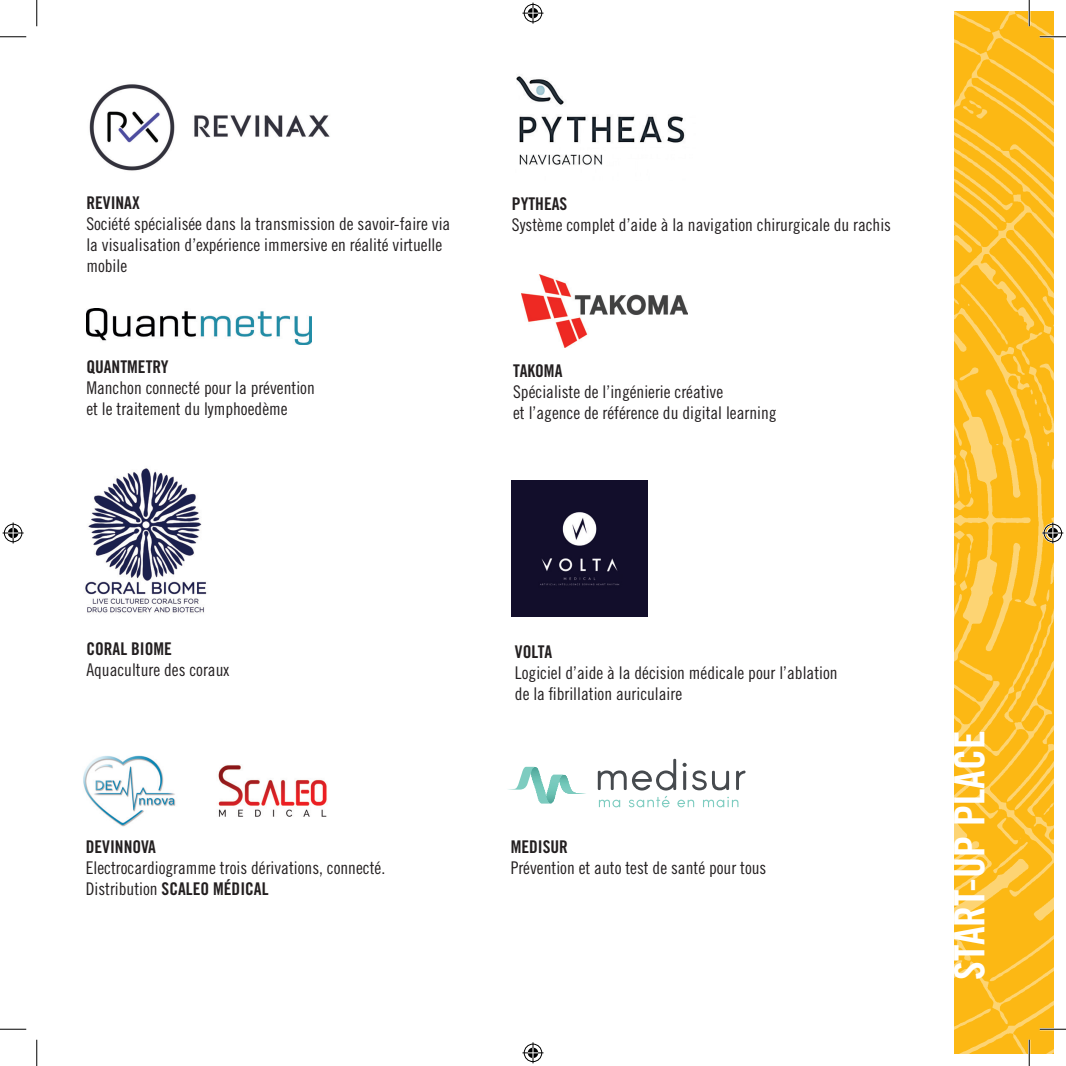
<style>
.page{position:relative;width:1066px;height:1066px;background:#fff}
.page>*{position:absolute;margin:0;border:0;box-sizing:border-box;transform-origin:0 0}
.t1{font:42px "Trade Gothic Bold Cond Twenty";color:#fff}
.t2{font:17.5px/21px "Trade Gothic Cond Eighteen";color:#231f20}
.t3{font:17.5px "Trade Gothic Bold Cond Twenty";color:#231f20}
.s1{font-family:"Trade Gothic Cond Eighteen"}
</style>
<div class="page">
<img style="left:954px;top:12px;width:100px;height:1042px">
<img style="left:83px;top:755px;width:93px;height:72px">
<svg style="left:599px;top:799px;width:21px;height:8px"></svg>
<svg style="left:628px;top:796px;width:41px;height:11px"></svg>
<svg style="left:677px;top:799px;width:17px;height:8px"></svg>
<svg style="left:703px;top:796px;width:35px;height:11px"></svg>
<svg style="left:598px;top:770px;width:28px;height:20px"></svg>
<svg style="left:632px;top:759px;width:44px;height:31px"></svg>
<hr style="left:683px;top:771px;width:3px;height:19px;background:#464a4e">
<svg style="left:682px;top:763px;width:4px;height:4px"></svg>
<svg style="left:692px;top:770px;width:14px;height:20px"></svg>
<svg style="left:712px;top:771px;width:17px;height:19px"></svg>
<svg style="left:736px;top:770px;width:9px;height:20px"></svg>
<svg style="left:508px;top:767px;width:78px;height:37px"></svg>
<img style="left:218px;top:765px;width:109px;height:51px">
<img style="left:89px;top:84px;width:241px;height:87px">
<img style="left:87px;top:308px;width:224px;height:36px">
<img style="left:85px;top:468px;width:122px;height:145px">
<img style="left:511px;top:480px;width:136px;height:136px">
<img style="left:516px;top:76px;width:169px;height:89px">
<img style="left:522px;top:274px;width:165px;height:74px">
<hr style="left:1039px;top:36px;width:27px;height:2px;background:#fff">
<hr style="left:1039px;top:1028px;width:27px;height:2px;background:#fff">
<hr style="left:1028px;top:0;width:2px;height:26px;background:#fff">
<hr style="left:1028px;top:1039px;width:2px;height:27px;background:#fff">
<svg style="left:0;top:36px;width:26px;height:1px"></svg>
<svg style="left:1039px;top:36px;width:27px;height:1px"></svg>
<svg style="left:0;top:1029px;width:26px;height:1px"></svg>
<svg style="left:1039px;top:1029px;width:27px;height:1px"></svg>
<svg style="left:36px;top:0;width:1px;height:26px"></svg>
<svg style="left:36px;top:1039px;width:1px;height:27px"></svg>
<svg style="left:1029px;top:0;width:1px;height:26px"></svg>
<svg style="left:1029px;top:1039px;width:1px;height:27px"></svg>
<svg style="left:522px;top:3px;width:21px;height:21px"></svg>
<svg style="left:522px;top:1042px;width:21px;height:21px"></svg>
<svg style="left:3px;top:522px;width:21px;height:21px"></svg>
<svg style="left:1042px;top:522px;width:21px;height:21px"></svg>
<p class="t3" style="left:86px;top:192px;width:55px">REVINAX</p>
<p class="t2" style="left:86px;top:213px;width:365px">Société spécialisée dans la transmission de savoir-faire via la visualisation d’expérience immersive en réalité virtuelle mobile</p>
<p class="t3" style="left:86px;top:356px;width:84px">QUANTMETRY</p>
<p class="t2" style="left:86px;top:377px;width:230px">Manchon connecté pour la prévention et le traitement du lymphoedème</p>
<p class="t3" style="left:512px;top:193px;width:57px">PYTHEAS</p>
<p class="t2" style="left:512px;top:214px;width:380px">Système complet d’aide à la navigation chirurgicale du rachis</p>
<p class="t3" style="left:513px;top:360px;width:51px">TAKOMA</p>
<p class="t2" style="left:513px;top:381px;width:265px">Spécialiste de l’ingénierie créative<br>et l’agence de référence du digital learning</p>
<p class="t3" style="left:86px;top:638px;width:87px">CORAL BIOME</p>
<p class="t2" style="left:86px;top:659px;width:144px">Aquaculture des coraux</p>
<p class="t3" style="left:86px;top:836px;width:72px">DEVINNOVA</p>
<p class="t2" style="left:86px;top:857px;width:301px">Electrocardiogramme trois dérivations, connecté.</p>
<p class="t3" style="left:86px;top:878px;width:184px"><span class="s1">Distribution</span> SCALEO MÉDICAL</p>
<p class="t3" style="left:515px;top:641px;width:39px">VOLTA</p>
<p class="t2" style="left:515px;top:662px;width:324px">Logiciel d’aide à la décision médicale pour l’ablation de la fibrillation auriculaire</p>
<p class="t3" style="left:510px;top:836px;width:59px">MEDISUR</p>
<p class="t2" style="left:510px;top:857px;width:257px">Prévention et auto test de santé pour tous</p>
<h1 class="t1" style="left:944px;top:979px;width:250px;rotate:-90deg">START-UP PLACE</h1>
</div>
